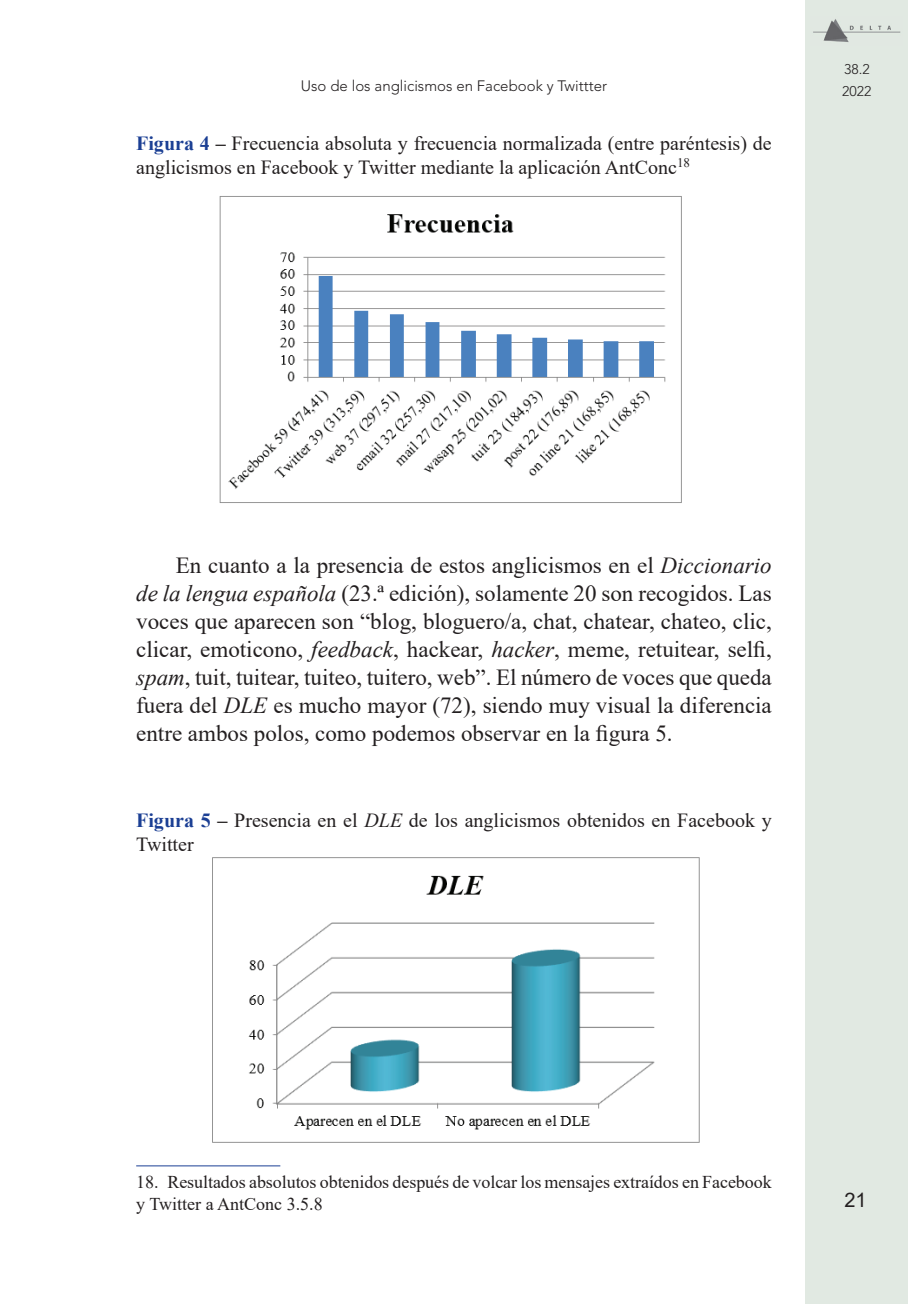
<style>
.page{position:relative;width:908px;height:1304px;background:#fff}
.page>*{position:absolute;margin:0;border:0;box-sizing:border-box;transform-origin:0 0}
.t1{font:23px/28px "Times New Roman";color:#231f20;text-align:justify}
.t2{font:20px/24px "Times New Roman";color:#231f20}
.t3{font:20px "Arial";color:#231f20}
.t4{font:18px/22px "Times New Roman";letter-spacing:-.005em;color:#231f20}
.t5{font:300 15px "Avenir";color:#231f20}
.t6{font:300 14px/22px "Avenir";color:#231f20}
.s1{font-weight:700;color:#1b3f94}
.s2{font-weight:700}
.s3{font-style:italic}
</style>
<div class="page">
<div style="left:804px;top:0;width:102px;height:1304px;background:#e1e9e2"></div>
<img style="left:813px;top:19px;width:88px;height:23px">
<hr style="left:136px;top:1165px;width:144px;height:1px;background:#1b3f94">
<img style="left:219px;top:196px;width:463px;height:307px">
<img style="left:212px;top:857px;width:488px;height:286px">
<p class="t5" style="left:301px;top:77px;width:307px">Uso de los anglicismos en Facebook y Twittter</p>
<p class="t2" style="left:136px;top:130px;width:636px"><span class="s1">Figura 4</span> <span class="s2">–</span> Frecuencia absoluta y frecuencia normalizada (entre paréntesis) de anglicismos en Facebook y Twitter mediante la aplicación AntConc<sup>18</sup></p>
<p class="t6" style="left:841px;top:58px;width:31px">38.2<br>2022</p>
<p class="t1" style="left:136px;top:551px;width:637px;text-indent:40px">En cuanto a la presencia de estos anglicismos en el <span class="s3">Diccionario de la lengua española</span> (23.ª edición), solamente 20 son recogidos. Las voces que aparecen son “blog, bloguero/a, chat, chatear, chateo, clic, clicar, emoticono, <span class="s3">feedback</span>, hackear, <span class="s3">hacker</span>, meme, retuitear, selfi, <span class="s3">spam</span>, tuit, tuitear, tuiteo, tuitero, web”. El número de voces que queda fuera del <span class="s3">DLE</span> es mucho mayor (72), siendo muy visual la diferencia entre ambos polos, como podemos observar en la figura 5.</p>
<p class="t2" style="left:136px;top:808px;width:636px"><span class="s1">Figura 5</span> <span class="s2">–</span> Presencia en el <span class="s3">DLE</span> de los anglicismos obtenidos en Facebook y<br>Twitter</p>
<p class="t4" style="left:136px;top:1170px;width:636px">18. Resultados absolutos obtenidos después de volcar los mensajes extraídos en Facebook y Twitter a AntConc 3.5.8</p>
<p class="t3" style="left:844px;top:1186px;width:24px">21</p>
</div>
